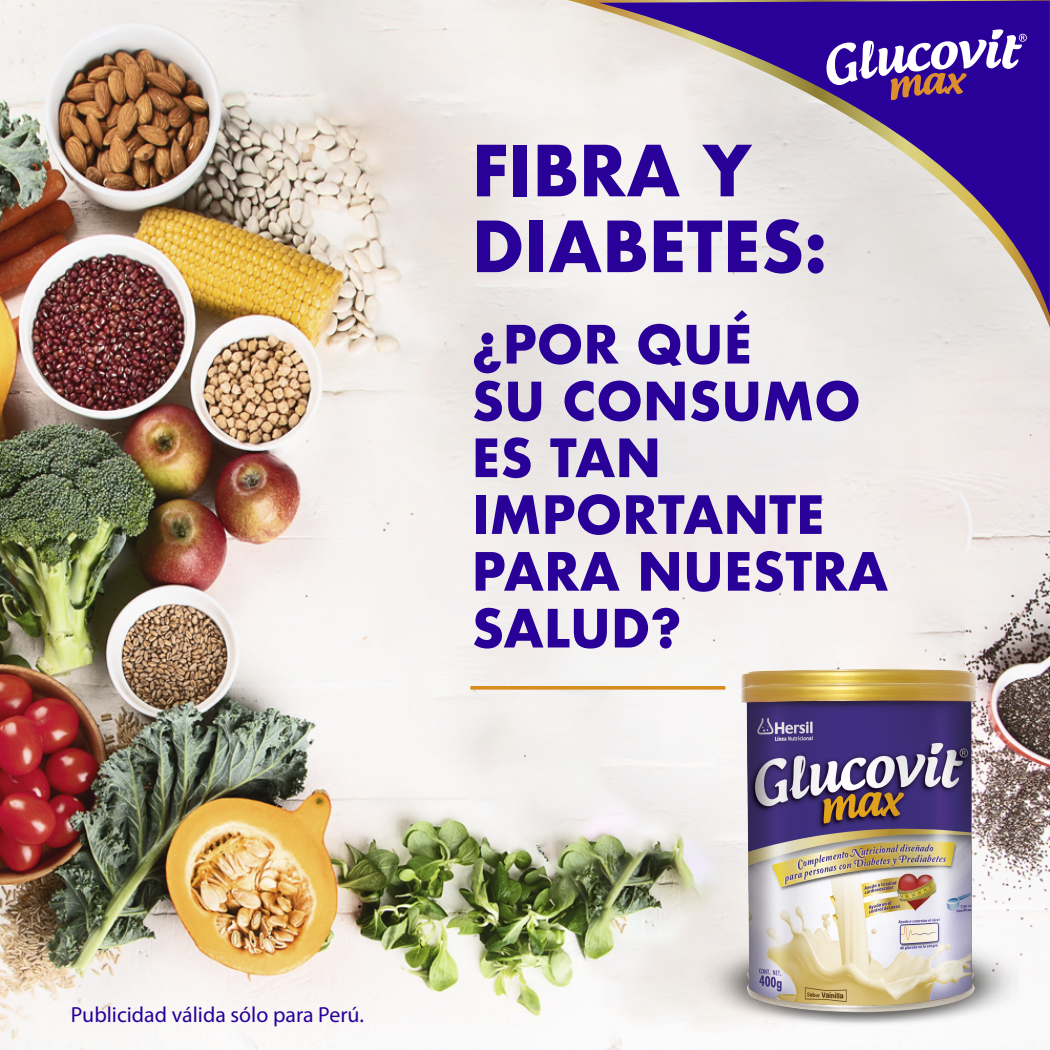
<style>
.page{position:relative;width:1050px;height:1050px;background:#fff}
.page>*{position:absolute;margin:0;border:0;box-sizing:border-box;transform-origin:0 0}
.t1{font:700 68.42px/75.8px "Futura";color:#290098}
.t2{font:700 51.27px/56.8px "Futura";color:#290098}
.t3{font:21.88px "Myriad Pro";color:#290098}
</style>
<div class="page">
<img style="left:0;top:0;width:1050px;height:1050px">
<svg style="left:568px;top:0;width:482px;height:328px"></svg>
<svg style="left:599px;top:1px;width:451px;height:315px;background:#b6a7ca"></svg>
<svg style="left:825px;top:29px;width:202px;height:71px"></svg>
<img style="left:696px;top:646px;width:323px;height:14px">
<img style="left:696px;top:660px;width:323px;height:376px">
<svg style="left:470px;top:686px;width:255px;height:4px"></svg>
<h1 class="t1" style="left:472px;top:133px;width:357px">FIBRA Y<br>DIABETES:</h1>
<p class="t2" style="left:472px;top:316px;width:418px">¿POR QUÉ<br>SU CONSUMO<br>ES TAN<br>IMPORTANTE<br>PARA NUESTRA<br>SALUD?</p>
<p class="t3" style="left:71px;top:1001px;width:294px">Publicidad válida sólo para Perú.</p>
</div>
